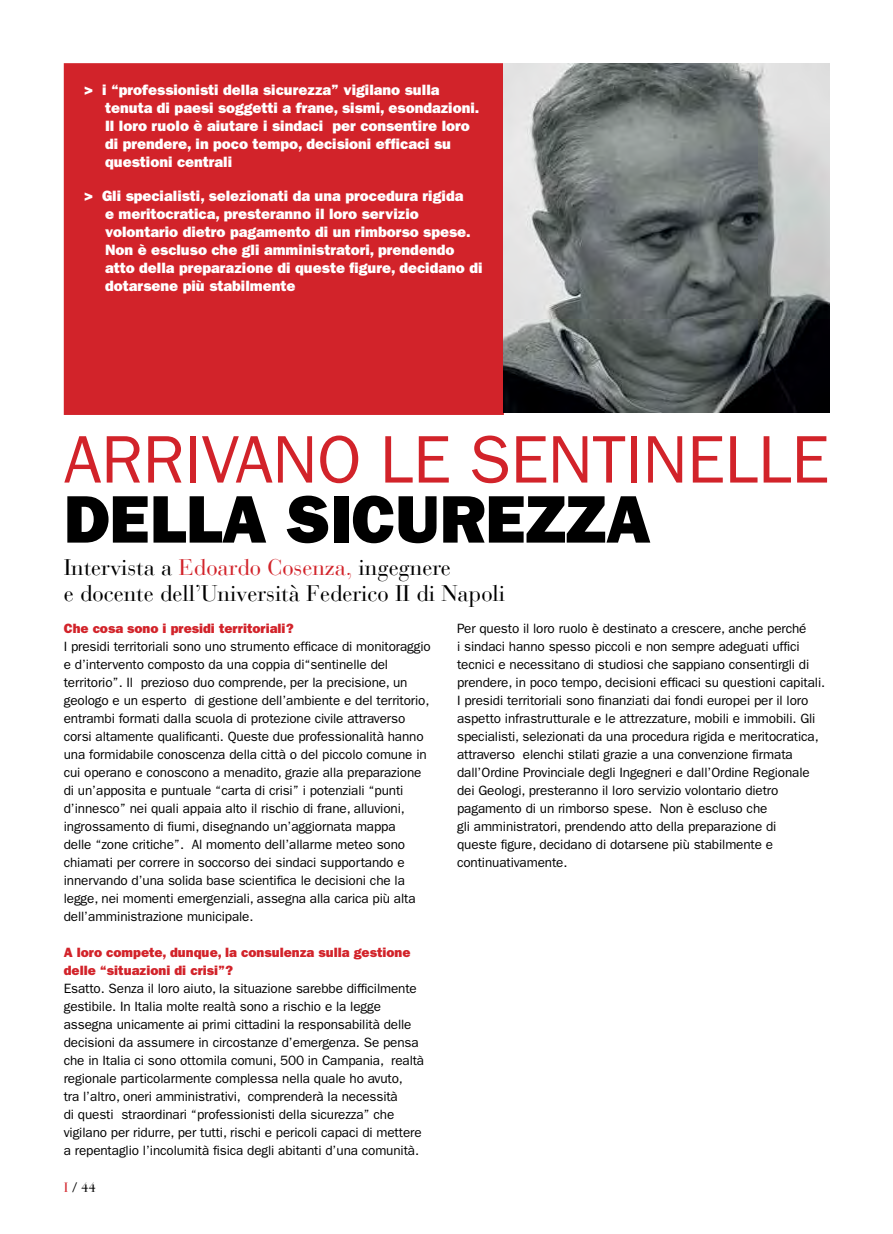
<style>
.page{position:relative;width:893px;height:1234px;background:#fff}
.page>*{position:absolute;margin:0;border:0;box-sizing:border-box;transform-origin:0 0}
.t1{font:67.5px/60px "ITC Franklin Gothic Std";letter-spacing:-.005em;color:#d2232a}
.t2{font:22.5px/26.1px "Bauer Bodoni LT";color:#000}
.t3{font:15px/18px "ITC Franklin Gothic Std Hvy";color:#fff}
.t4{font:13.5px/18px "ITC Franklin Gothic Std";letter-spacing:-.01em;color:#000}
.t5{font:13.5px "Bauer Bodoni LT";color:#000}
.s1{font-family:"ITC Franklin Gothic Std Hvy";color:#000}
.s2{color:#d2232a}
.s3{font-family:"ITC Franklin Gothic Std Hvy";color:#d2232a}
</style>
<div class="page">
<div style="left:64px;top:63px;width:440px;height:352px;background:#d2232a;border:2px solid #d2232a"></div>
<img style="left:504px;top:63px;width:325px;height:349px">
<p class="t3" style="left:105px;top:81px;width:376px;text-indent:-21px">&gt; i “professionisti della sicurezza” vigilano sulla tenuta di paesi soggetti a frane, sismi, esondazioni.<br>Il loro ruolo è aiutare i sindaci per consentire loro di prendere, in poco tempo, decisioni efficaci su questioni centrali</p>
<p class="t3" style="left:105px;top:187px;width:379px;text-indent:-21px">&gt; Gli specialisti, selezionati da una procedura rigida<br>e meritocratica, presteranno il loro servizio volontario dietro pagamento di un rimborso spese.<br>Non è escluso che gli amministratori, prendendo atto della preparazione di queste figure, decidano di dotarsene più stabilmente</p>
<p class="t1" style="left:64px;top:430px;width:767px">ARRIVANO LE SENTINELLE<br><span class="s1">DELLA SICUREZZA</span></p>
<p class="t2" style="left:64px;top:554px;width:443px">Intervista a <span class="s2">Edoardo Cosenza,</span> ingegnere<br>e docente dell’Università Federico II di Napoli</p>
<p class="t4" style="left:64px;top:619px;width:369px"><span class="s3">Che cosa sono i presidi territoriali?<br></span>I presidi territoriali sono uno strumento efficace di monitoraggio e d’intervento composto da una coppia di“sentinelle del territorio”. Il prezioso duo comprende, per la precisione, un geologo e un esperto di gestione dell’ambiente e del territorio, entrambi formati dalla scuola di protezione civile attraverso corsi altamente qualificanti. Queste due professionalità hanno una formidabile conoscenza della città o del piccolo comune in cui operano e conoscono a menadito, grazie alla preparazione di un’apposita e puntuale “carta di crisi” i potenziali “punti d’innesco” nei quali appaia alto il rischio di frane, alluvioni, ingrossamento di fiumi, disegnando un’aggiornata mappa<br>delle “zone critiche”. Al momento dell’allarme meteo sono chiamati per correre in soccorso dei sindaci supportando e innervando d’una solida base scientifica le decisioni che la legge, nei momenti emergenziali, assegna alla carica più alta dell’amministrazione municipale.</p>
<p class="t4" style="left:64px;top:943px;width:362px"><span class="s3">A loro compete, dunque, la consulenza sulla gestione delle “situazioni di crisi”?<br></span>Esatto. Senza il loro aiuto, la situazione sarebbe difficilmente gestibile. In Italia molte realtà sono a rischio e la legge assegna unicamente ai primi cittadini la responsabilità delle decisioni da assumere in circostanze d’emergenza. Se pensa che in Italia ci sono ottomila comuni, 500 in Campania, realtà regionale particolarmente complessa nella quale ho avuto,<br>tra l’altro, oneri amministrativi, comprenderà la necessità<br>di questi straordinari “professionisti della sicurezza” che vigilano per ridurre, per tutti, rischi e pericoli capaci di mettere a repentaglio l’incolumità fisica degli abitanti d’una comunità.</p>
<p class="t5" style="left:64px;top:1179px;width:34px"><span class="s2">I</span> / 44</p>
<p class="t4" style="left:457px;top:619px;width:370px">Per questo il loro ruolo è destinato a crescere, anche perché<br>i sindaci hanno spesso piccoli e non sempre adeguati uffici tecnici e necessitano di studiosi che sappiano consentirgli di prendere, in poco tempo, decisioni efficaci su questioni capitali.<br>I presidi territoriali sono finanziati dai fondi europei per il loro aspetto infrastrutturale e le attrezzature, mobili e immobili. Gli specialisti, selezionati da una procedura rigida e meritocratica, attraverso elenchi stilati grazie a una convenzione firmata dall’Ordine Provinciale degli Ingegneri e dall’Ordine Regionale dei Geologi, presteranno il loro servizio volontario dietro pagamento di un rimborso spese. Non è escluso che<br>gli amministratori, prendendo atto della preparazione di<br>queste figure, decidano di dotarsene più stabilmente e continuativamente.</p>
</div>
